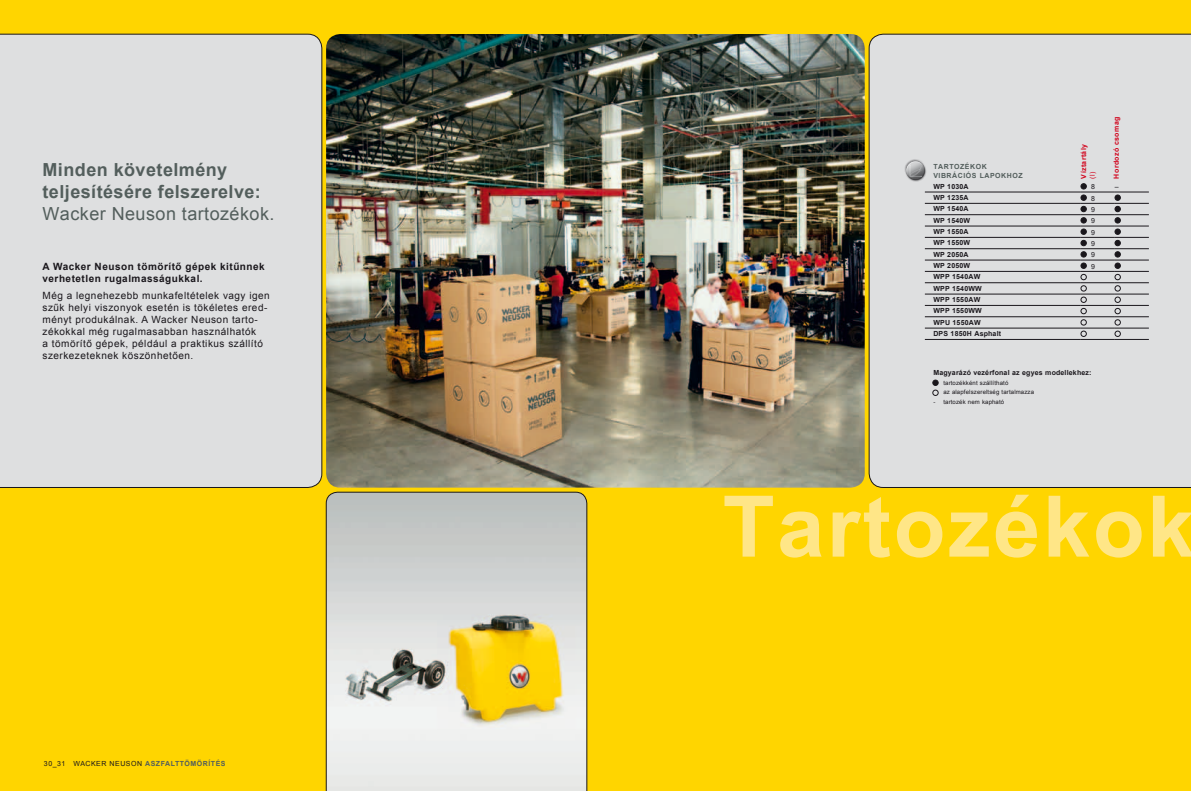
<style>
.page{position:relative;width:1191px;height:791px;background:#ffd500}
.page>*{position:absolute;margin:0;border:0;box-sizing:border-box;transform-origin:0 0}
.t1{font:700 85px "Arial";letter-spacing:.03em;color:#ffe687}
.t2{font:700 18px/22px "Arial";letter-spacing:.025em;color:#535e5c}
.t3{font:18px "Arial";letter-spacing:.025em;color:#535e5c}
.t4{font:10px/12px "Arial";letter-spacing:.05em;color:#1a171c}
.t5{font:700 10px/12px "Arial";letter-spacing:.05em;color:#1a171c}
.t6{font:700 7px/11.3px "Arial";letter-spacing:.025em;color:#1a171c}
.t7{font:7px "Arial";letter-spacing:.075em;color:#1a171c}
.t8{font:700 7px/8.5px "Arial";letter-spacing:.075em;color:#535e5c}
.t9{font:700 7px "Arial";letter-spacing:.05em;color:#d20019}
.t10{font:7px "Arial";color:#d20019}
.t11{font:6px/9.8px "Arial";letter-spacing:.025em;color:#1a171c}
.s1{font-weight:700;color:#535e5c}
</style>
<div class="page">
<svg style="left:326px;top:492px;width:261px;height:299px;background:#d7d4be"></svg>
<img style="left:326px;top:34px;width:538px;height:454px">
<div style="left:0;top:34px;width:322px;height:454px;background:#dedfe0"></div>
<div style="left:869px;top:34px;width:322px;height:454px;background:#dedfe0"></div>
<img style="left:901px;top:156px;width:28px;height:28px">
<hr style="left:925px;top:192px;width:155px;height:1px;background:#1a171c">
<hr style="left:1080px;top:192px;width:34px;height:1px;background:#1a171c">
<hr style="left:1114px;top:192px;width:34px;height:1px;background:#1a171c">
<hr style="left:925px;top:203px;width:155px;height:1px;background:#1a171c">
<hr style="left:1080px;top:203px;width:34px;height:1px;background:#1a171c">
<hr style="left:1114px;top:203px;width:34px;height:1px;background:#1a171c">
<hr style="left:925px;top:214px;width:155px;height:1px;background:#1a171c">
<hr style="left:1080px;top:214px;width:34px;height:1px;background:#1a171c">
<hr style="left:1114px;top:214px;width:34px;height:1px;background:#1a171c">
<hr style="left:925px;top:226px;width:155px;height:1px;background:#1a171c">
<hr style="left:1080px;top:226px;width:34px;height:1px;background:#1a171c">
<hr style="left:1114px;top:226px;width:34px;height:1px;background:#1a171c">
<hr style="left:925px;top:237px;width:155px;height:1px;background:#1a171c">
<hr style="left:1080px;top:237px;width:34px;height:1px;background:#1a171c">
<hr style="left:1114px;top:237px;width:34px;height:1px;background:#1a171c">
<hr style="left:925px;top:249px;width:155px;height:1px;background:#1a171c">
<hr style="left:1080px;top:249px;width:34px;height:1px;background:#1a171c">
<hr style="left:1114px;top:249px;width:34px;height:1px;background:#1a171c">
<hr style="left:925px;top:260px;width:155px;height:1px;background:#1a171c">
<hr style="left:1080px;top:260px;width:34px;height:1px;background:#1a171c">
<hr style="left:1114px;top:260px;width:34px;height:1px;background:#1a171c">
<hr style="left:925px;top:271px;width:155px;height:1px;background:#1a171c">
<hr style="left:1080px;top:271px;width:34px;height:1px;background:#1a171c">
<hr style="left:1114px;top:271px;width:34px;height:1px;background:#1a171c">
<hr style="left:925px;top:283px;width:155px;height:1px;background:#1a171c">
<hr style="left:1080px;top:283px;width:34px;height:1px;background:#1a171c">
<hr style="left:1114px;top:283px;width:34px;height:1px;background:#1a171c">
<hr style="left:925px;top:294px;width:155px;height:1px;background:#1a171c">
<hr style="left:1080px;top:294px;width:34px;height:1px;background:#1a171c">
<hr style="left:1114px;top:294px;width:34px;height:1px;background:#1a171c">
<hr style="left:925px;top:305px;width:155px;height:1px;background:#1a171c">
<hr style="left:1080px;top:305px;width:34px;height:1px;background:#1a171c">
<hr style="left:1114px;top:305px;width:34px;height:1px;background:#1a171c">
<hr style="left:925px;top:317px;width:155px;height:1px;background:#1a171c">
<hr style="left:1080px;top:317px;width:34px;height:1px;background:#1a171c">
<hr style="left:1114px;top:317px;width:34px;height:1px;background:#1a171c">
<hr style="left:925px;top:328px;width:155px;height:1px;background:#1a171c">
<hr style="left:1080px;top:328px;width:34px;height:1px;background:#1a171c">
<hr style="left:1114px;top:328px;width:34px;height:1px;background:#1a171c">
<hr style="left:925px;top:339px;width:155px;height:1px;background:#1a171c">
<hr style="left:1080px;top:339px;width:34px;height:1px;background:#1a171c">
<hr style="left:1114px;top:339px;width:34px;height:1px;background:#1a171c">
<svg style="left:1080px;top:183px;width:6px;height:6px"></svg>
<svg style="left:1080px;top:195px;width:6px;height:5px"></svg>
<svg style="left:1114px;top:195px;width:6px;height:5px"></svg>
<svg style="left:1080px;top:206px;width:6px;height:17px"></svg>
<svg style="left:1114px;top:206px;width:6px;height:17px"></svg>
<svg style="left:1080px;top:229px;width:6px;height:17px"></svg>
<svg style="left:1114px;top:229px;width:6px;height:17px"></svg>
<svg style="left:1080px;top:252px;width:6px;height:5px"></svg>
<svg style="left:1114px;top:252px;width:6px;height:5px"></svg>
<svg style="left:1080px;top:263px;width:6px;height:17px"></svg>
<svg style="left:1114px;top:263px;width:6px;height:17px"></svg>
<svg style="left:1080px;top:286px;width:6px;height:5px"></svg>
<svg style="left:1114px;top:286px;width:6px;height:5px"></svg>
<svg style="left:1080px;top:297px;width:6px;height:17px"></svg>
<svg style="left:1114px;top:297px;width:6px;height:17px"></svg>
<svg style="left:1080px;top:320px;width:6px;height:5px"></svg>
<svg style="left:1114px;top:320px;width:6px;height:5px"></svg>
<svg style="left:1080px;top:331px;width:6px;height:6px"></svg>
<svg style="left:1114px;top:331px;width:6px;height:6px"></svg>
<svg style="left:932px;top:380px;width:6px;height:16px"></svg>
<h2 class="t2" style="left:43px;top:159px;width:220px">Minden követelmény teljesítésére felszerelve:</h2>
<h2 class="t3" style="left:43px;top:202px;width:233px">Wacker Neuson tartozékok.</h2>
<p class="t5" style="left:43px;top:261px;width:224px">A Wacker Neuson tömörítő gépek kitűnnek verhetetlen rugalmasságukkal.</p>
<p class="t4" style="left:43px;top:289px;width:229px">Még a legnehezebb munkafeltételek vagy igen szűk helyi viszonyok esetén is tökéletes ered&shy;ményt produkálnak. A Wacker Neuson tarto&shy;zékokkal még rugalmasabban használhatók<br>a tömörítő gépek, például a praktikus szállító szerkezeteknek köszönhetően.</p>
<p class="t7" style="left:44px;top:759px;width:183px">30_31 WACKER NEUSON <span class="s1">ASZFALTTÖMÖRÍTÉS</span></p>
<p class="t9" style="left:1111px;top:178px;width:63px;rotate:-90deg">Hordozó csomag</p>
<p class="t9" style="left:1079px;top:178px;width:36px;rotate:-90deg">Víztartály</p>
<p class="t8" style="left:933px;top:163px;width:91px">TARTOZÉKOK<br>VIBRÁCIÓS LAPOKHOZ</p>
<p class="t6" style="left:933px;top:181px;width:37px">WP 1030A</p>
<p class="t7" style="left:1091px;top:182px;width:5px">8</p>
<p class="t7" style="left:1114px;top:182px;width:5px">–</p>
<p class="t6" style="left:933px;top:192px;width:37px">WP 1235A</p>
<p class="t7" style="left:1091px;top:193px;width:5px">8</p>
<p class="t6" style="left:933px;top:203px;width:37px">WP 1540A</p>
<p class="t7" style="left:1091px;top:205px;width:5px">9</p>
<p class="t6" style="left:933px;top:215px;width:38px">WP 1540W</p>
<p class="t7" style="left:1091px;top:216px;width:5px">9</p>
<p class="t6" style="left:933px;top:226px;width:37px">WP 1550A</p>
<p class="t7" style="left:1091px;top:227px;width:5px">9</p>
<p class="t6" style="left:933px;top:237px;width:38px">WP 1550W</p>
<p class="t7" style="left:1091px;top:239px;width:5px">9</p>
<p class="t6" style="left:933px;top:249px;width:37px">WP 2050A</p>
<p class="t7" style="left:1091px;top:250px;width:5px">9</p>
<p class="t6" style="left:933px;top:260px;width:38px">WP 2050W</p>
<p class="t7" style="left:1091px;top:261px;width:5px">9</p>
<p class="t6" style="left:933px;top:271px;width:69px">WPP 1540AW<br>WPP 1540WW<br>WPP 1550AW<br>WPP 1550WW<br>WPU 1550AW<br>DPS 1850H Asphalt</p>
<p class="t10" style="left:1087px;top:178px;width:8px;rotate:-90deg">(l)</p>
<p class="t6" style="left:933px;top:367px;width:160px">Magyarázó vezérfonal az egyes modellekhez:</p>
<p class="t11" style="left:943px;top:378px;width:92px">tartozékként szállítható<br>az alapfelszereltség tartalmazza</p>
<p class="t11" style="left:933px;top:397px;width:72px">- tartozék nem kapható</p>
<h1 class="t1" style="left:722px;top:471px;width:473px">Tartozékok</h1>
</div>
